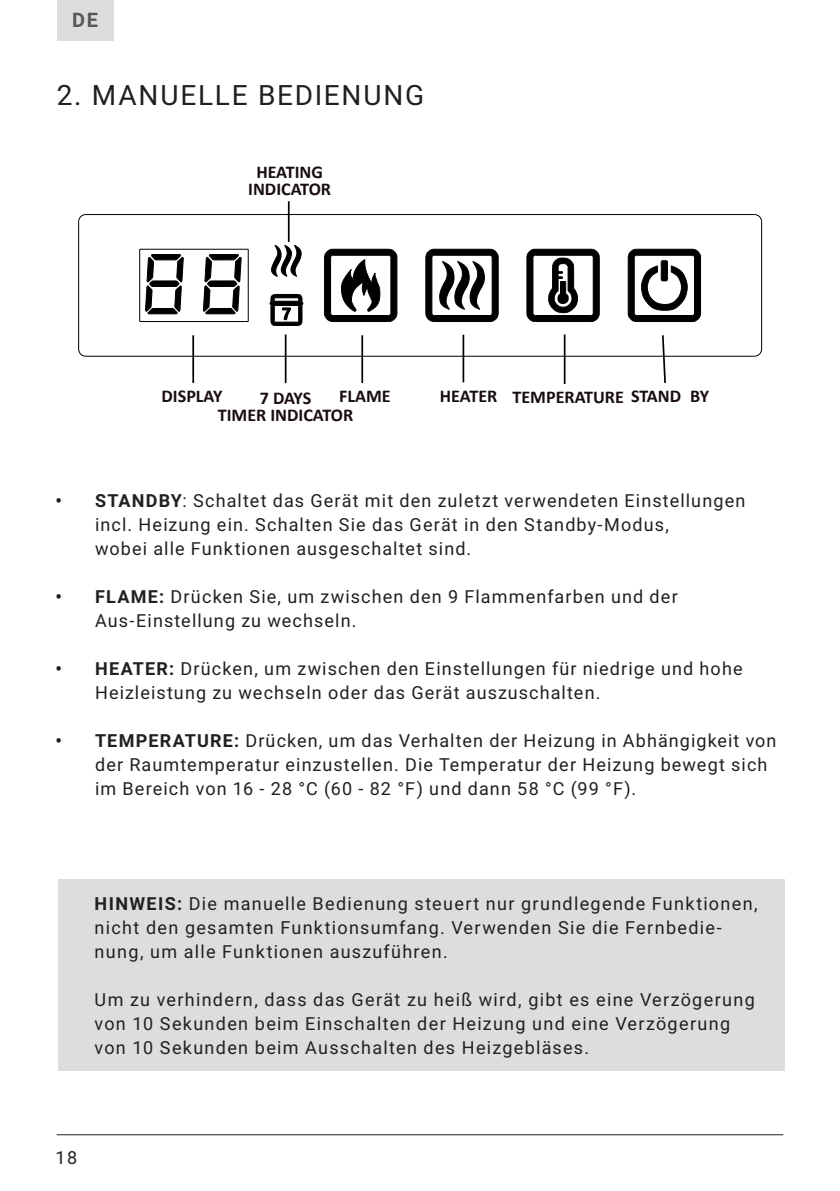
<style>
.page{position:relative;width:840px;height:1191px;background:#fff}
.page>*{position:absolute;margin:0;border:0;box-sizing:border-box;transform-origin:0 0}
.t1{font:28px "Roboto";letter-spacing:.065em;color:#231f20}
.t2{font:700 20px "Roboto";color:#57585a}
.t3{font:18px/24px "Roboto";letter-spacing:.065em;color:#231f20}
.t4{font:700 18px/17.4px "Calibri";color:#190d0e;text-align:center}
.s1{font-weight:700}
</style>
<div class="page">
<div style="left:57px;top:0;width:56px;height:41px;background:#dcdddf"></div>
<hr style="left:57px;top:1134px;width:725px;height:1px;background:#231f20">
<div style="left:58px;top:879px;width:725px;height:191px;background:#dcdddf"></div>
<hr style="left:192px;top:335px;width:2px;height:48px;background:#000001">
<hr style="left:288px;top:201px;width:1px;height:41px;background:#000001">
<hr style="left:361px;top:335px;width:2px;height:48px;background:#000001">
<svg style="left:660px;top:335px;width:6px;height:48px"></svg>
<hr style="left:284px;top:334px;width:2px;height:49px;background:#000001">
<hr style="left:563px;top:334px;width:2px;height:50px;background:#000001">
<hr style="left:462px;top:335px;width:2px;height:47px;background:#000001">
<svg style="left:627px;top:249px;width:73px;height:73px"></svg>
<svg style="left:78px;top:348px;width:8px;height:9px"></svg>
<hr style="left:78px;top:222px;width:1px;height:127px;background:#000001">
<svg style="left:78px;top:214px;width:8px;height:8px"></svg>
<hr style="left:86px;top:214px;width:668px;height:1px;background:#000001">
<svg style="left:754px;top:214px;width:7px;height:6px"></svg>
<hr style="left:760px;top:222px;width:1px;height:127px;background:#000001">
<svg style="left:753px;top:348px;width:8px;height:9px"></svg>
<hr style="left:86px;top:356px;width:668px;height:1px;background:#000001">
<svg style="left:269px;top:293px;width:34px;height:33px"></svg>
<svg style="left:271px;top:244px;width:30px;height:33px"></svg>
<hr style="left:140px;top:321px;width:108px;height:1px;background:#000001">
<hr style="left:248px;top:249px;width:1px;height:72px;background:#000001">
<hr style="left:140px;top:249px;width:108px;height:1px;background:#000001">
<hr style="left:139px;top:249px;width:1px;height:72px;background:#000001">
<svg style="left:425px;top:249px;width:73px;height:73px"></svg>
<svg style="left:324px;top:249px;width:73px;height:73px"></svg>
<svg style="left:526px;top:249px;width:73px;height:73px"></svg>
<svg style="left:145px;top:254px;width:39px;height:60px"></svg>
<svg style="left:202px;top:254px;width:40px;height:60px"></svg>
<p class="t2" style="left:72px;top:6px;width:27px">DE</p>
<p class="t1" style="left:57px;top:75px;width:368px">2. MANUELLE BEDIENUNG</p>
<p class="t4" style="left:248px;top:162px;width:84px">HEATING<br>INDICATOR</p>
<p class="t4" style="left:161px;top:387px;width:62px">DISPLAY</p>
<p class="t4" style="left:260px;top:388px;width:53px">7 DAYS</p>
<p class="t4" style="left:339px;top:387px;width:53px">FLAME</p>
<p class="t4" style="left:439px;top:387px;width:270px">HEATER TEMPERATURE STAND BY</p>
<p class="t4" style="left:218px;top:406px;width:137px">TIMER INDICATOR</p>
<p class="t3" style="left:95px;top:487px;width:651px;text-indent:-40px"><span class="s1">• STANDBY</span>: Schaltet das Gerät mit den zuletzt verwendeten Einstellungen incl. Heizung ein. Schalten Sie das Gerät in den Standby-Modus,</p>
<p class="t3" style="left:95px;top:535px;width:377px">wobei alle Funktionen ausgeschaltet sind.</p>
<p class="t3" style="left:95px;top:583px;width:584px;text-indent:-40px"><span class="s1">• FLAME:</span> Drücken Sie, um zwischen den 9 Flammenfarben und der<br>Aus-Einstellung zu wechseln.</p>
<p class="t3" style="left:95px;top:655px;width:648px;text-indent:-40px"><span class="s1">• HEATER:</span> Drücken, um zwischen den Einstellungen für niedrige und hohe<br>Heizleistung zu wechseln oder das Gerät auszuschalten.</p>
<p class="t3" style="left:95px;top:727px;width:682px;text-indent:-40px"><span class="s1">• TEMPERATURE:</span> Drücken, um das Verhalten der Heizung in Abhängigkeit von der Raumtemperatur einzustellen. Die Temperatur der Heizung bewegt sich im Bereich von 16 - 28 °C (60 - 82 °F) und dann 58 °C (99 °F).</p>
<p class="t3" style="left:95px;top:890px;width:664px"><span class="s1">HINWEIS:</span> Die manuelle Bedienung steuert nur grundlegende Funktionen, nicht den gesamten Funktionsumfang. Verwenden Sie die Fernbedie&shy;nung, um alle Funktionen auszuführen.</p>
<p class="t3" style="left:95px;top:986px;width:661px">Um zu verhindern, dass das Gerät zu heiß wird, gibt es eine Verzögerung von 10 Sekunden beim Einschalten der Heizung und eine Verzögerung von 10 Sekunden beim Ausschalten des Heizgebläses.</p>
<p class="t3" style="left:55px;top:1145px;width:24px">18</p>
</div>
